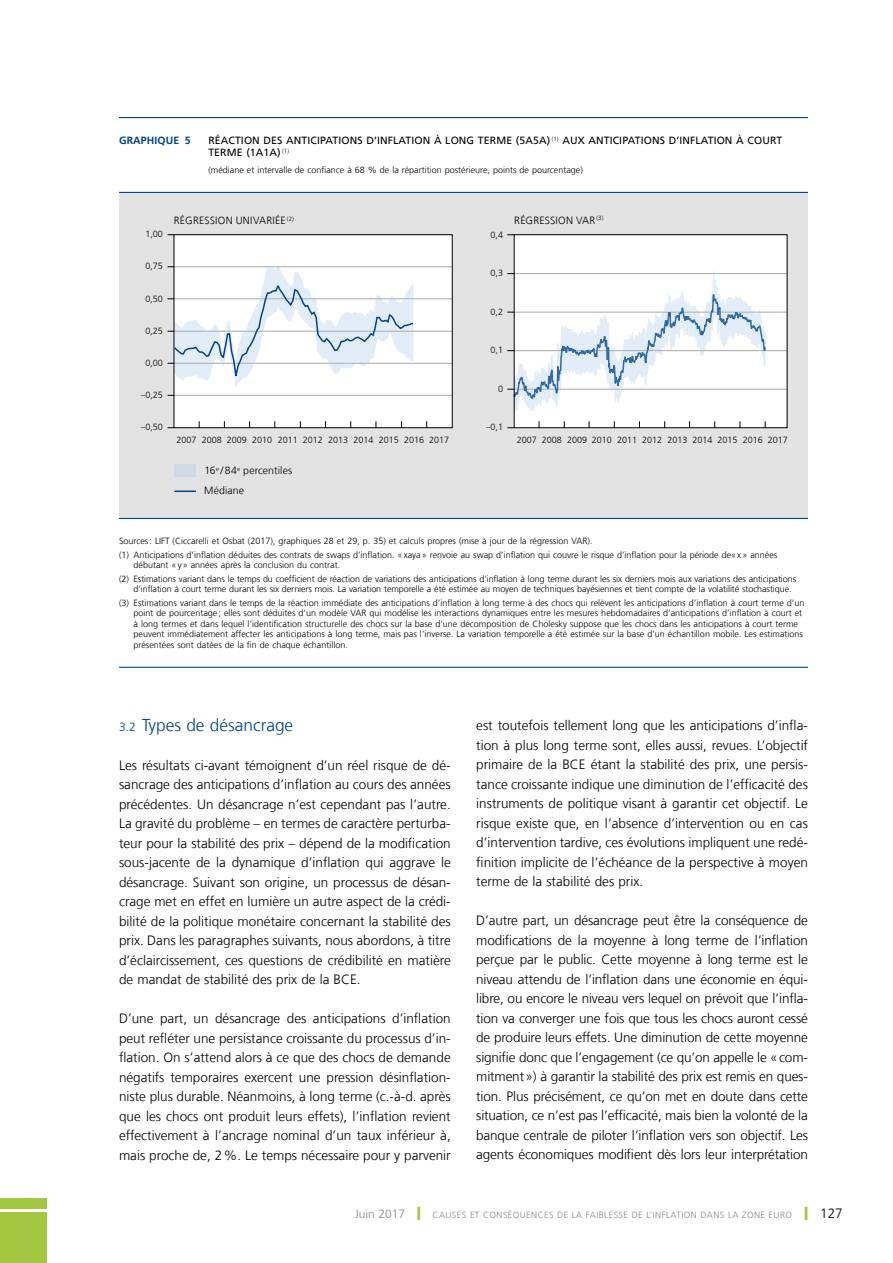
<style>
.page{position:relative;width:893px;height:1263px;background:#fff}
.page>*{position:absolute;margin:0;border:0;box-sizing:border-box;transform-origin:0 0}
.t1{font:300 17.25px "Frutiger LT Com";color:#048}
.t2{font:300 13.5px/19.5px "Frutiger LT Com";color:#000;text-align:justify}
.t3{font:10.5px/12px "Frutiger LT Com";letter-spacing:.01em;color:#000}
.t4{font:300 10.5px/20.4px "Frutiger LT Com";letter-spacing:.015em;color:#000}
.t5{font:700 10.5px "Frutiger LT Com";letter-spacing:.01em;color:#048}
.t6{font:300 9px/13.5px "Frutiger LT Com";color:#000}
.t7{font:300 9px "Frutiger LT Com";letter-spacing:.05em;color:#878787}
.s1{font-size:12px}
.s2{color:#a2c740}
.s3{font-size:13.5px;color:#000}
</style>
<div class="page">
<div style="left:0;top:1198px;width:47px;height:11px;background:#a2c740"></div>
<div style="left:0;top:1213px;width:47px;height:50px;background:#a2c740"></div>
<div style="left:119px;top:192px;width:689px;height:326px;background:#e3e3e3"></div>
<hr style="left:119px;top:117px;width:689px;height:1px;background:#048">
<hr style="left:119px;top:192px;width:689px;height:1px;background:#048">
<hr style="left:119px;top:518px;width:689px;height:1px;background:#048">
<hr style="left:119px;top:667px;width:689px;height:1px;background:#048">
<div style="left:514px;top:235px;width:273px;height:193px;background:#fff"></div>
<div style="left:174px;top:235px;width:278px;height:193px;background:#fff"></div>
<hr style="left:173px;top:266px;width:279px;height:1px;background:#a8a8a7">
<hr style="left:173px;top:298px;width:279px;height:1px;background:#a8a8a7">
<hr style="left:173px;top:331px;width:279px;height:1px;background:#a8a8a7">
<hr style="left:173px;top:363px;width:279px;height:1px;background:#a8a8a7">
<hr style="left:173px;top:395px;width:279px;height:1px;background:#a8a8a7">
<svg style="left:167px;top:266px;width:248px;height:121px"></svg>
<hr style="left:514px;top:273px;width:273px;height:1px;background:#a8a8a7">
<hr style="left:514px;top:312px;width:273px;height:1px;background:#a8a8a7">
<hr style="left:514px;top:350px;width:273px;height:1px;background:#a8a8a7">
<hr style="left:514px;top:389px;width:273px;height:1px;background:#a8a8a7">
<svg style="left:507px;top:271px;width:260px;height:142px"></svg>
<div style="left:174px;top:464px;width:22px;height:13px;background:#cfdae4"></div>
<hr style="left:174px;top:490px;width:22px;height:2px;background:#048">
<div style="left:174px;top:234px;width:279px;height:194px;border:1px solid #000"></div>
<div style="left:514px;top:234px;width:273px;height:194px;border:1px solid #000"></div>
<p class="t5" style="left:119px;top:134px;width:73px">GRAPHIQUE 5</p>
<p class="t3" style="left:208px;top:135px;width:575px">RÉACTION DES ANTICIPATIONS D’INFLATION À LONG TERME (5A5A) <sup>(1)</sup> AUX ANTICIPATIONS D’INFLATION À COURT<br>TERME (1A1A) <sup>(1)</sup></p>
<p class="t6" style="left:208px;top:163px;width:376px">(médiane et intervalle de confiance à 68 % de la répartition postérieure, points de pourcentage)</p>
<p class="t6" style="left:145px;top:227px;width:19px">1,00</p>
<p class="t6" style="left:145px;top:259px;width:19px">0,75</p>
<p class="t6" style="left:145px;top:292px;width:19px">0,50</p>
<p class="t6" style="left:145px;top:324px;width:19px">0,25</p>
<p class="t6" style="left:145px;top:356px;width:19px">0,00</p>
<p class="t6" style="left:141px;top:388px;width:24px">–0,25</p>
<p class="t6" style="left:141px;top:420px;width:24px">–0,50</p>
<p class="t4" style="left:174px;top:210px;width:121px">RÉGRESSION UNIVARIÉE <sup>(2)</sup></p>
<p class="t4" style="left:514px;top:210px;width:91px">RÉGRESSION VAR <sup>(3)</sup></p>
<p class="t6" style="left:491px;top:228px;width:14px">0,4</p>
<p class="t6" style="left:491px;top:266px;width:14px">0,3</p>
<p class="t6" style="left:491px;top:305px;width:14px">0,2</p>
<p class="t6" style="left:491px;top:343px;width:14px">0,1</p>
<p class="t6" style="left:498px;top:382px;width:7px">0</p>
<p class="t6" style="left:486px;top:420px;width:19px">–0,1</p>
<p class="t6" style="left:177px;top:433px;width:274px">2007 2008 2009 2010 2011 2012 2013 2014 2015 2016 2017</p>
<p class="t6" style="left:517px;top:433px;width:273px">2007 2008 2009 2010 2011 2012 2013 2014 2015 2016 2017</p>
<p class="t4" style="left:204px;top:460px;width:90px">16<sup>e</sup> /84<sup>e</sup> percentiles<br>Médiane</p>
<p class="t6" style="left:119px;top:534px;width:660px">Sources: LI FT (Ciccarelli et Osbat (2017), graphiques 28 et 29, p. 35) et calculs propres (mise à jour de la régression VAR).<br>(1) Anticipations d’inflation déduites des contrats de swaps d’inflation. «xaya» renvoie au swap d’inflation qui couvre le risque d’inflation pour la période de«x» années</p>
<p class="t6" style="left:119px;top:558px;width:679px;text-indent:14px">débutant «y» années après la conclusion du contrat.<br>(2) Estimations variant dans le temps du coefficient de réaction de variations des anticipations d’inflation à long terme durant les six derniers mois aux variations des anticipations</p>
<p class="t6" style="left:119px;top:582px;width:687px;text-align:center">d’inflation à court terme durant les six derniers mois. La variation temporelle a été estimée au moyen de techniques bayésiennes et tient compte de la volatilité stochastique.<br>(3) Estimations variant dans le temps de la réaction immédiate des anticipations d’inflation à long terme à des chocs qui relèvent les anticipations d’inflation à court terme d’un</p>
<p class="t6" style="left:134px;top:608px;width:671px;line-height:10.5px">point de pourcentage; elles sont déduites d’un modèle VAR qui modélise les interactions dynamiques entre les mesures hebdomadaires d’anticipations d’inflation à court et à long termes et dans lequel l’identification structurelle des chocs sur la base d’une décomposition de Cholesky suppose que les chocs dans les anticipations à court terme peuvent immédiatement affecter les anticipations à long terme, mais pas l’inverse. La variation temporelle a été estimée sur la base d’un échantillon mobile. Les estimations présentées sont datées de la fin de chaque échantillon.</p>
<p class="t1" style="left:119px;top:714px;width:176px"><span class="s1">3.2</span> Types de désancrage</p>
<p class="t2" style="left:119px;top:755px;width:333px">Les résultats ci-avant témoignent d’un réel risque de dé‑ sancrage des anticipations d’inflation au cours des années précédentes. Un désancrage n’est cependant pas l’autre.<br>La gravité du problème – en termes de caractère perturba‑ teur pour la stabilité des prix – dépend de la modification sous-jacente de la dynamique d’inflation qui aggrave le désancrage. Suivant son origine, un processus de désan‑ crage met en effet en lumière un autre aspect de la crédi‑ bilité de la politique monétaire concernant la stabilité des prix. Dans les paragraphes suivants, nous abordons, à titre d’éclaircissement, ces questions de crédibilité en matière de mandat de stabilité des prix de la BCE.</p>
<p class="t2" style="left:119px;top:1008px;width:333px">D’une part, un désancrage des anticipations d’inflation peut refléter une persistance croissante du processus d’in‑ flation. On s’attend alors à ce que des chocs de demande négatifs temporaires exercent une pression désinflation‑ niste plus durable. Néanmoins, à long terme (c.‑à‑d. après que les chocs ont produit leurs effets), l’inflation revient effectivement à l’ancrage nominal d’un taux inférieur à, mais proche de, 2%. Le temps nécessaire pour y parvenir</p>
<p class="t2" style="left:476px;top:716px;width:333px">est toutefois tellement long que les anticipations d’infla‑ tion à plus long terme sont, elles aussi, revues. L’objectif primaire de la BCE étant la stabilité des prix, une persis‑ tance croissante indique une diminution de l’efficacité des instruments de politique visant à garantir cet objectif. Le risque existe que, en l’absence d’intervention ou en cas d’intervention tardive, ces évolutions impliquent une redé‑ finition implicite de l’échéance de la perspective à moyen terme de la stabilité des prix.</p>
<p class="t2" style="left:476px;top:911px;width:333px">D’autre part, un désancrage peut être la conséquence de modifications de la moyenne à long terme de l’inflation perçue par le public. Cette moyenne à long terme est le niveau attendu de l’inflation dans une économie en équi‑ libre, ou encore le niveau vers lequel on prévoit que l’infla‑ tion va converger une fois que tous les chocs auront cessé de produire leurs effets. Une diminution de cette moyenne signifie donc que l’engagement (ce qu’on appelle le «com‑ mitment») à garantir la stabilité des prix est remis en ques‑ tion. Plus précisément, ce qu’on met en doute dans cette situation, ce n’est pas l’efficacité, mais bien la volonté de la banque centrale de piloter l’inflation vers son objectif. Les agents économiques modifient dès lors leur interprétation</p>
<p class="t7" style="left:355px;top:1209px;width:490px"><span class="s1">Juin 2017</span> <span class="s2">❙</span> Causes et conséquences de la faiblesse de l’inflation dans la zone euro <span class="s2">❙</span> <span class="s3">127</span></p>
</div>
